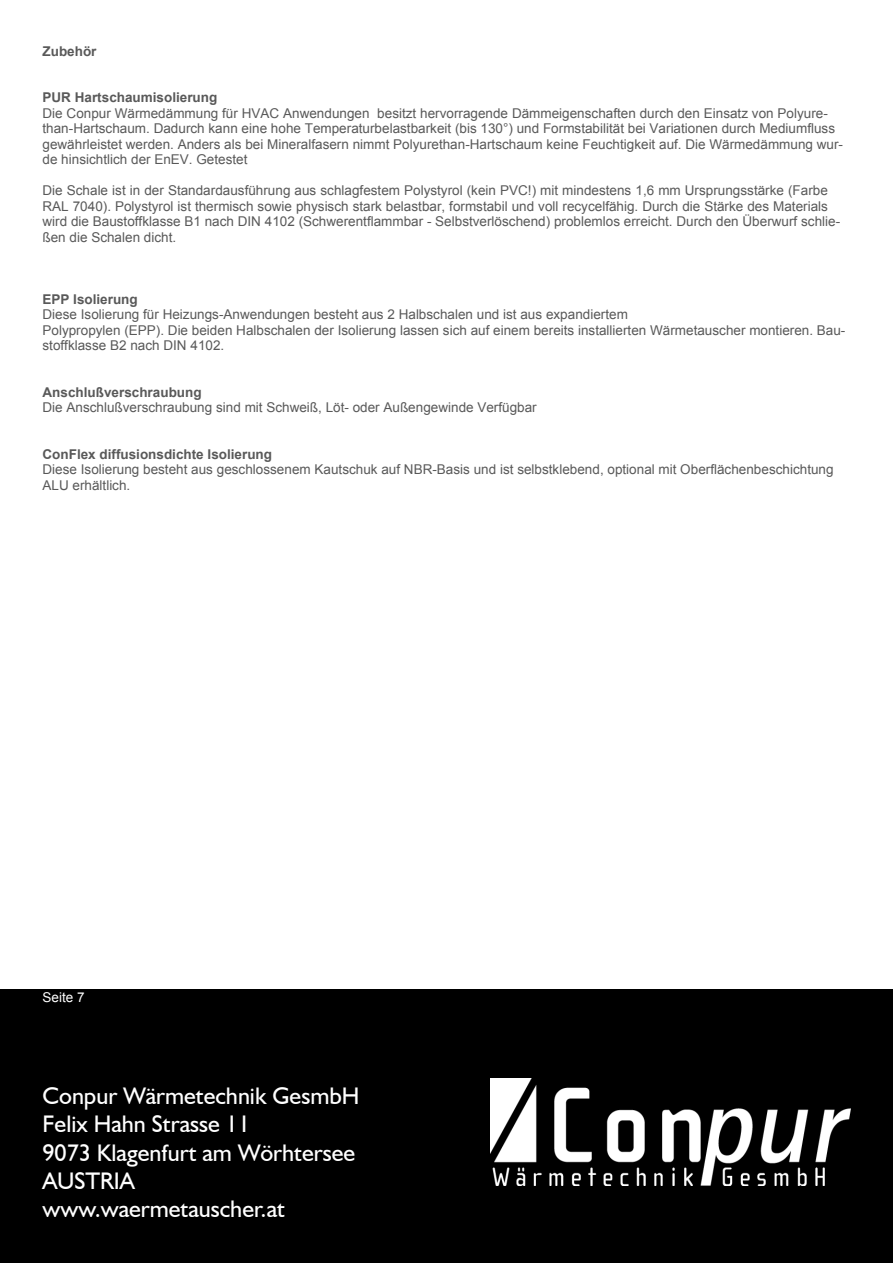
<style>
.page{position:relative;width:893px;height:1263px;background:#fff}
.page>*{position:absolute;margin:0;border:0;box-sizing:border-box;transform-origin:0 0}
.t1{font:24px/28.3px "Humanist 521 BT";color:#fff}
.t2{font:13.5px/15.5px "Arial";color:#595959}
.t3{font:700 13.5px "Arial";color:#595959}
.t4{font:13.5px "Arial";color:#fff}
</style>
<div class="page">
<div style="left:0;top:989px;width:893px;height:274px;background:#000"></div>
<img style="left:490px;top:1079px;width:360px;height:106px">
<p class="t3" style="left:43px;top:46px;width:55px">Zubehör</p>
<p class="t3" style="left:43px;top:93px;width:176px">PUR Hartschaumisolierung</p>
<p class="t2" style="left:43px;top:107px;width:802px">Die Conpur Wärmedämmung für HVAC Anwendungen besitzt hervorragende Dämmeigenschaften durch den Einsatz von Polyure&shy;than-Hartschaum. Dadurch kann eine hohe Temperaturbelastbarkeit (bis 130°) und Formstabilität bei Variationen durch Mediumfluss gewährleistet werden. Anders als bei Mineralfasern nimmt Polyurethan-Hartschaum keine Feuchtigkeit auf. Die Wärmedämmung wur&shy;de hinsichtlich der EnEV. Getestet</p>
<p class="t2" style="left:43px;top:184px;width:799px">Die Schale ist in der Standardausführung aus schlagfestem Polystyrol (kein PVC!) mit mindestens 1,6 mm Ursprungsstärke (Farbe RAL 7040). Polystyrol ist thermisch sowie physisch stark belastbar, formstabil und voll recycelfähig. Durch die Stärke des Materials wird die Baustoffklasse B1 nach DIN 4102 (Schwerentflammbar - Selbstverlöschend) problemlos erreicht. Durch den Überwurf schlie&shy;ßen die Schalen dicht.</p>
<p class="t3" style="left:43px;top:294px;width:97px">EPP Isolierung</p>
<p class="t2" style="left:43px;top:308px;width:804px">Diese Isolierung für Heizungs-Anwendungen besteht aus 2 Halbschalen und ist aus expandiertem<br>Polypropylen (EPP). Die beiden Halbschalen der Isolierung lassen sich auf einem bereits installierten Wärmetauscher montieren. Bau&shy;stoffklasse B2 nach DIN 4102.</p>
<p class="t3" style="left:43px;top:387px;width:161px">Anschlußverschraubung</p>
<p class="t2" style="left:43px;top:401px;width:496px">Die Anschlußverschraubung sind mit Schweiß, Löt- oder Außengewinde Verfügbar</p>
<p class="t3" style="left:43px;top:449px;width:231px">ConFlex diffusionsdichte Isolierung</p>
<p class="t2" style="left:43px;top:463px;width:793px">Diese Isolierung besteht aus geschlossenem Kautschuk auf NBR-Basis und ist selbstklebend, optional mit Oberflächenbeschichtung<br>ALU erhältlich.</p>
<p class="t4" style="left:43px;top:992px;width:44px">Seite 7</p>
<h1 class="t1" style="left:43px;top:1083px;width:318px">Conpur Wärmetechnik GesmbH<br>Felix Hahn Strasse 11<br>9073 Klagenfurt am Wörhtersee<br>AUSTRIA www.waermetauscher.at</h1>
</div>
